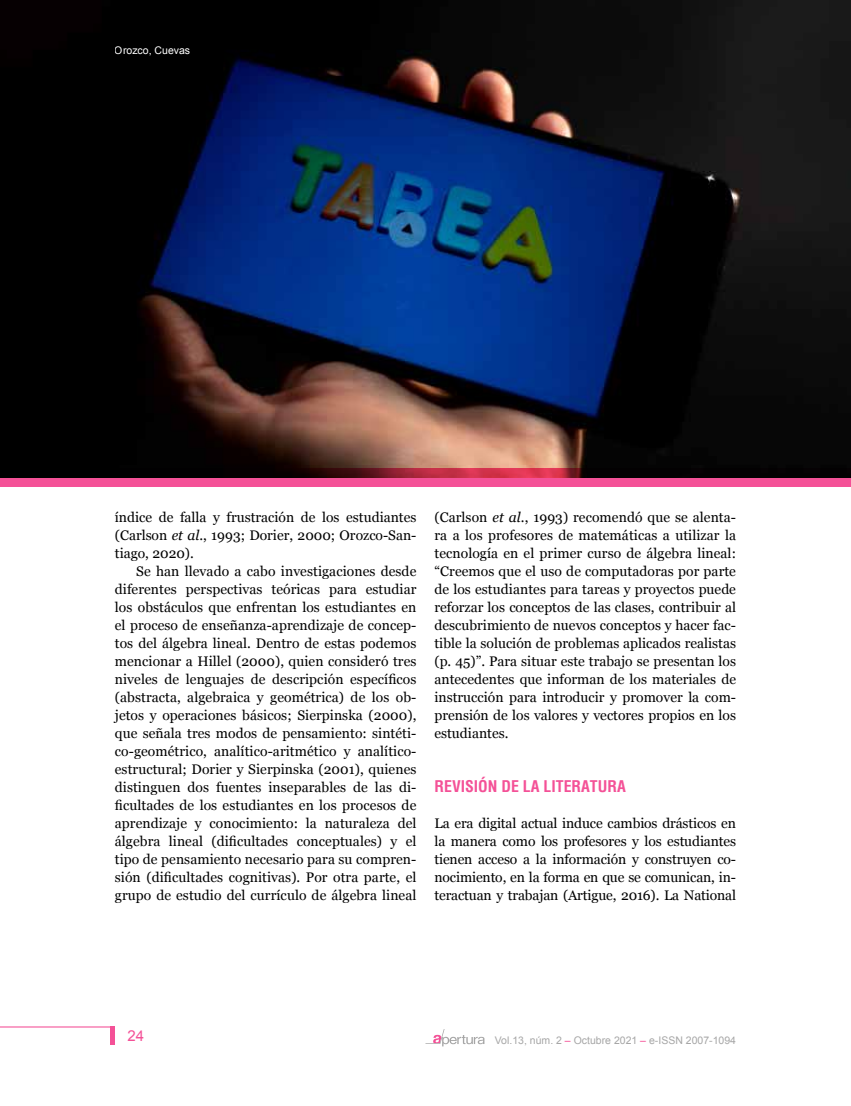
<style>
.page{position:relative;width:851px;height:1106px;background:#fff}
.page>*{position:absolute;margin:0;border:0;box-sizing:border-box;transform-origin:0 0}
.t1{font:700 condensed 15.75px "Helvetica";color:#f45197}
.t2{font:15px "Arial";color:#f45197}
.t3{font:13.8px/18px "Georgia";color:#000;text-align:justify}
.t4{font:10.5px "Arial";color:#a6a6a6}
.t5{font:10.5px "Arial";color:#fff}
.s1{font-style:italic}
.s2{color:#f45197}
</style>
<div class="page">
<svg style="left:425px;top:1029px;width:59px;height:17px"></svg>
<hr style="left:0;top:1026px;width:114px;height:1px;background:#f45197">
<div style="left:110px;top:1026px;width:5px;height:18px;background:#f45197"></div>
<img style="left:0;top:0;width:850px;height:468px">
<svg style="left:0;top:468px;width:850px;height:18px;background:#892a4d"></svg>
<p class="t5" style="left:115px;top:43px;width:77px">Orozco, Cuevas</p>
<p class="t3" style="left:115px;top:508px;width:303px">índice de falla y frustración de los estudiantes (Carlson <span class="s1">et al</span>., 1993; Dorier, 2000; Orozco-San&shy;tiago, 2020).</p>
<p class="t3" style="left:115px;top:562px;width:303px;text-indent:21px">Se han llevado a cabo investigaciones desde diferentes perspectivas teóricas para estudiar los obstáculos que enfrentan los estudiantes en el proceso de enseñanza-aprendizaje de concep&shy;tos del álgebra lineal. Dentro de estas podemos mencionar a Hillel (2000), quien consideró tres niveles de lenguajes de descripción específicos (abstracta, algebraica y geométrica) de los ob&shy;jetos y operaciones básicos; Sierpinska (2000), que señala tres modos de pensamiento: sintéti&shy;co-geométrico, analítico-aritmético y analítico&shy;estructural; Dorier y Sierpinska (2001), quienes distinguen dos fuentes inseparables de las di&shy;ficultades de los estudiantes en los procesos de aprendizaje y conocimiento: la naturaleza del álgebra lineal (dificultades conceptuales) y el tipo de pensamiento necesario para su compren&shy;sión (dificultades cognitivas). Por otra parte, el grupo de estudio del currículo de álgebra lineal</p>
<p class="t3" style="left:434px;top:508px;width:303px">(Carlson <span class="s1">et al</span>., 1993) recomendó que se alenta&shy;ra a los profesores de matemáticas a utilizar la tecnología en el primer curso de álgebra lineal: “Creemos que el uso de computadoras por parte de los estudiantes para tareas y proyectos puede reforzar los conceptos de las clases, contribuir al descubrimiento de nuevos conceptos y hacer fac&shy;tible la solución de problemas aplicados realistas (p. 45)”. Para situar este trabajo se presentan los antecedentes que informan de los materiales de instrucción para introducir y promover la com&shy;prensión de los valores y vectores propios en los estudiantes.</p>
<p class="t1" style="left:434px;top:776px;width:193px">REVISIÓN DE LA LITERATURA</p>
<p class="t3" style="left:434px;top:814px;width:303px">La era digital actual induce cambios drásticos en la manera como los profesores y los estudiantes tienen acceso a la información y construyen co&shy;nocimiento, en la forma en que se comunican, in&shy;teractuan y trabajan (Artigue, 2016). La National</p>
<p class="t2" style="left:127px;top:1026px;width:18px">24</p>
<p class="t4" style="left:495px;top:1033px;width:243px">Vol.13, núm. 2 <span class="s2">–</span> Octubre 2021 <span class="s2">–</span> e-ISSN 2007-1094</p>
</div>
